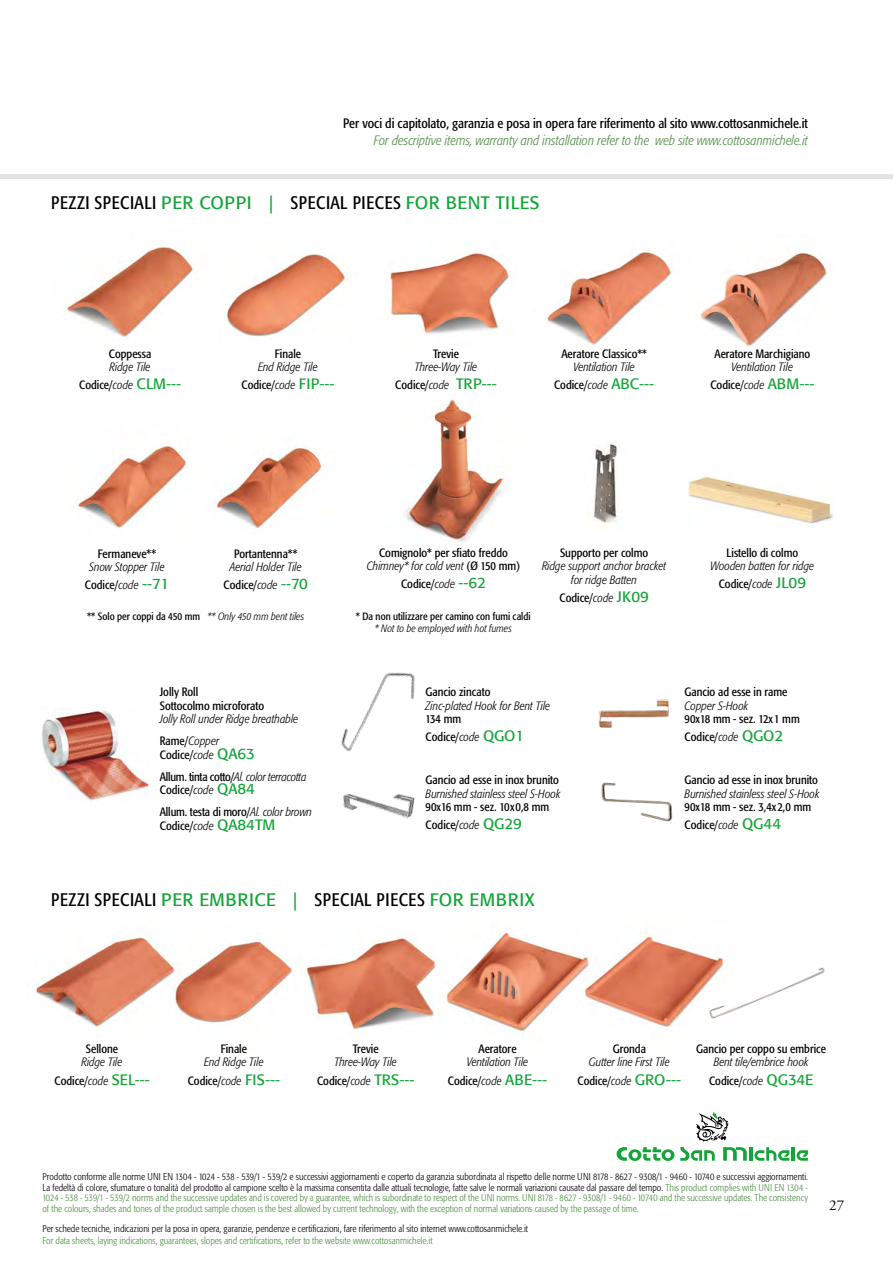
<style>
.page{position:relative;width:893px;height:1263px;background:#fff}
.page>*{position:absolute;margin:0;border:0;box-sizing:border-box;transform-origin:0 0}
.t1{font:condensed 18px "Formata";letter-spacing:.03em;color:#000}
.t2{font:15px "Adobe Garamond Pro";color:#000}
.t3{font:condensed 13.5px "Formata";color:#000}
.t4{font:italic 300 condensed 13.5px "Formata";color:#508e46}
.t5{font:italic 300 condensed 12px/18px "Formata";color:#000;text-align:center}
.t6{font:condensed 12px/18px "Formata";color:#000}
.t7{font:condensed 10.5px "Formata";color:#000}
.t8{font:italic 300 condensed 10.5px "Formata";color:#000}
.t9{font:300 condensed 9.75px/10.5px "Formata";color:#508e46;text-align:justify}
.t10{font:300 condensed 9.75px "Formata";color:#000}
.s1{font-stretch:normal;color:#13a538}
.s2{font-weight:400;font-style:normal}
.s3{font-weight:400;font-style:normal;font-stretch:normal;font-size:15px;color:#13a538}
.s4{font-weight:300;font-style:italic}
.s5{font-stretch:normal;font-size:15px;color:#13a538}
.s6{color:#000}
</style>
<div class="page">
<svg style="left:617px;top:1147px;width:57px;height:14px"></svg>
<hr style="left:791px;top:1147px;width:4px;height:14px;background:#13a538">
<svg style="left:680px;top:1112px;width:109px;height:49px"></svg>
<svg style="left:797px;top:1150px;width:11px;height:11px"></svg>
<img style="left:700px;top:252px;width:128px;height:96px">
<img style="left:544px;top:252px;width:128px;height:93px">
<img style="left:41px;top:710px;width:110px;height:91px">
<img style="left:341px;top:672px;width:74px;height:80px">
<img style="left:601px;top:782px;width:72px;height:40px">
<img style="left:598px;top:699px;width:72px;height:29px">
<img style="left:343px;top:794px;width:72px;height:25px">
<img style="left:404px;top:398px;width:100px;height:144px">
<img style="left:66px;top:247px;width:129px;height:91px">
<img style="left:76px;top:445px;width:114px;height:84px">
<img style="left:227px;top:253px;width:118px;height:84px">
<img style="left:216px;top:447px;width:108px;height:81px">
<img style="left:390px;top:252px;width:120px;height:82px">
<img style="left:450px;top:931px;width:125px;height:101px">
<img style="left:185px;top:940px;width:109px;height:83px">
<img style="left:575px;top:935px;width:129px;height:93px">
<img style="left:36px;top:934px;width:149px;height:93px">
<img style="left:295px;top:937px;width:155px;height:93px">
<img style="left:699px;top:956px;width:126px;height:72px">
<div style="left:0;top:174px;width:893px;height:5px;background:#e3e3e3"></div>
<img style="left:592px;top:443px;width:27px;height:85px">
<img style="left:689px;top:477px;width:145px;height:47px">
<h3 class="t3" style="left:343px;top:116px;width:466px">Per voci di capitolato, garanzia e posa in opera fare riferimento al sito www.cottosanmichele.it</h3>
<h3 class="t4" style="left:374px;top:132px;width:436px">For descriptive items, warranty and installation refer to the web site www.cottosanmichele.it</h3>
<h1 class="t1" style="left:51px;top:192px;width:490px">PEZZI SPECIALI <span class="s1">PER COPPI |</span> SPECIAL PIECES <span class="s1">FOR BENT TILES</span></h1>
<p class="t6" style="left:109px;top:345px;width:44px">Coppessa</p>
<p class="t5" style="left:79px;top:358px;width:103px">Ridge Tile<br><span class="s2">Codice/</span>code <span class="s3">CLM---</span></p>
<p class="t6" style="left:275px;top:345px;width:28px">Finale</p>
<p class="t5" style="left:241px;top:358px;width:95px">End Ridge Tile<br><span class="s2">Codice/</span>code <span class="s3">FIP---</span></p>
<p class="t6" style="left:433px;top:345px;width:27px">Trevie</p>
<p class="t5" style="left:395px;top:358px;width:103px">Three-Way Tile<br><span class="s2">Codice/</span>code <span class="s3">TRP---</span></p>
<p class="t6" style="left:561px;top:345px;width:87px">Aeratore Classico**</p>
<p class="t5" style="left:554px;top:358px;width:102px">Ventilation Tile<br><span class="s2">Codice/</span>code <span class="s3">ABC---</span></p>
<p class="t6" style="left:714px;top:345px;width:97px">Aeratore Marchigiano</p>
<p class="t5" style="left:710px;top:358px;width:105px">Ventilation Tile<br><span class="s2">Codice/</span>code <span class="s3">ABM---</span></p>
<p class="t6" style="left:98px;top:544px;width:60px">Fermaneve**</p>
<p class="t5" style="left:85px;top:558px;width:86px">Snow Stopper Tile<br><span class="s2">Codice/</span>code <span class="s3">--71</span></p>
<p class="t6" style="left:234px;top:544px;width:65px">Portantenna**</p>
<p class="t5" style="left:224px;top:558px;width:86px">Aerial Holder Tile<br><span class="s2">Codice/</span>code <span class="s3">--70</span></p>
<p class="t7" style="left:87px;top:610px;width:219px">** Solo per coppi da 450 mm <span class="s4">** Only 450 mm bent tiles</span></p>
<p class="t6" style="left:160px;top:685px;width:106px;line-height:13.5px">Jolly Roll<br>Sottocolmo microforato</p>
<p class="t5" style="left:160px;top:708px;width:140px;line-height:22px;text-align:left">Jolly Roll under Ridge breathable<br><span class="s2">Rame/</span>Copper</p>
<p class="t6" style="left:160px;top:743px;width:148px;line-height:22px">Codice/<span class="s4">code</span> <span class="s5">QA63<br></span>Allum. tinta cotto/<span class="s4">Al. color terracotta</span></p>
<p class="t6" style="left:160px;top:779px;width:154px;line-height:22px">Codice/<span class="s4">code</span> <span class="s5">QA84<br></span>Allum. testa di moro/<span class="s4">Al. color brown</span></p>
<p class="t6" style="left:160px;top:816px;width:117px">Codice/<span class="s4">code</span> <span class="s5">QA84TM</span></p>
<p class="t6" style="left:367px;top:546px;width:155px;line-height:13.5px;text-align:center">Comignolo* per sfiato freddo<br><span class="s4">Chimney* for cold vent</span> (Ø 150 mm)</p>
<p class="t6" style="left:401px;top:575px;width:86px">Codice/<span class="s4">code</span> <span class="s5">--62</span></p>
<p class="t7" style="left:356px;top:610px;width:176px">* Da non utilizzare per camino con fumi caldi</p>
<p class="t8" style="left:375px;top:622px;width:139px">* Not to be employed with hot fumes</p>
<p class="t6" style="left:560px;top:543px;width:90px">Supporto per colmo</p>
<p class="t5" style="left:542px;top:559px;width:126px;line-height:13.5px">Ridge support anchor bracket for ridge Batten</p>
<p class="t6" style="left:559px;top:588px;width:91px">Codice/<span class="s4">code</span> <span class="s5">JK09</span></p>
<p class="t6" style="left:726px;top:543px;width:73px">Listello di colmo</p>
<p class="t5" style="left:710px;top:557px;width:105px">Wooden batten for ridge<br><span class="s2">Codice/</span>code <span class="s3">JL09</span></p>
<p class="t6" style="left:426px;top:683px;width:66px">Gancio zincato</p>
<p class="t5" style="left:426px;top:697px;width:126px">Zinc-plated Hook for Bent Tile</p>
<p class="t6" style="left:426px;top:710px;width:100px">134 mm<br>Codice/<span class="s4">code</span> <span class="s5">QGO1</span></p>
<p class="t6" style="left:426px;top:771px;width:135px">Gancio ad esse in inox brunito</p>
<p class="t5" style="left:426px;top:785px;width:136px">Burnished stainless steel S-Hook</p>
<p class="t6" style="left:426px;top:798px;width:125px">90x16 mm - sez. 10x0,8 mm<br>Codice/<span class="s4">code</span> <span class="s5">QG29</span></p>
<p class="t6" style="left:685px;top:683px;width:104px">Gancio ad esse in rame</p>
<p class="t5" style="left:685px;top:697px;width:65px">Copper S-Hook</p>
<p class="t6" style="left:685px;top:710px;width:117px">90x18 mm - sez. 12x1 mm<br>Codice/<span class="s4">code</span> <span class="s5">QGO2</span></p>
<p class="t6" style="left:685px;top:771px;width:135px">Gancio ad esse in inox brunito</p>
<p class="t5" style="left:685px;top:784px;width:136px">Burnished stainless steel S-Hook</p>
<p class="t6" style="left:685px;top:798px;width:128px">90x18 mm - sez. 3,4x2,0 mm<br>Codice/<span class="s4">code</span> <span class="s5">QG44</span></p>
<h1 class="t1" style="left:51px;top:889px;width:485px">PEZZI SPECIALI <span class="s1">PER EMBRICE |</span> SPECIAL PIECES <span class="s1">FOR EMBRIX</span></h1>
<p class="t6" style="left:86px;top:1040px;width:34px">Sellone</p>
<p class="t5" style="left:54px;top:1053px;width:97px">Ridge Tile<br><span class="s2">Codice/</span>code <span class="s3">SEL---</span></p>
<p class="t6" style="left:221px;top:1040px;width:28px">Finale</p>
<p class="t5" style="left:188px;top:1053px;width:94px">End Ridge Tile<br><span class="s2">Codice/</span>code <span class="s3">FIS---</span></p>
<p class="t6" style="left:353px;top:1040px;width:27px">Trevie</p>
<p class="t5" style="left:317px;top:1053px;width:99px">Three-Way Tile<br><span class="s2">Codice/</span>code <span class="s3">TRS---</span></p>
<p class="t6" style="left:478px;top:1040px;width:40px">Aeratore</p>
<p class="t5" style="left:448px;top:1053px;width:101px">Ventilation Tile<br><span class="s2">Codice/</span>code <span class="s3">ABE---</span></p>
<p class="t6" style="left:613px;top:1040px;width:35px">Gronda</p>
<p class="t5" style="left:577px;top:1053px;width:105px">Gutter line First Tile<br><span class="s2">Codice/</span>code <span class="s3">GRO---</span></p>
<p class="t6" style="left:696px;top:1040px;width:131px">Gancio per coppo su embrice</p>
<p class="t5" style="left:709px;top:1053px;width:106px">Bent tile/embrice hook<br><span class="s2">Codice/</span>code <span class="s3">QG34E</span></p>
<p class="t9" style="left:43px;top:1172px;width:767px"><span class="s6">Prodotto conforme alle norme UNI EN 1304 - 1024 - 538 - 539/1 - 539/2 e successivi aggiornamenti e coperto da garanzia subordinata al rispetto delle norme UNI 8178 - 8627 - 9308/1 - 9460 - 10740 e successivi aggiornamenti.<br>La fedeltà di colore, sfumature o tonalità del prodotto al campione scelto è la massima consentita dalle attuali tecnologie, fatte salve le normali variazioni causate dal passare del tempo.</span> This product complies with UNI EN 1304 - 1024 - 538 - 539/1 - 539/2 norms and the successive updates and is covered by a guarantee, which is subordinate to respect of the UNI norms. UNI 8178 - 8627 - 9308/1 - 9460 - 10740 and the successive updates. The consistency of the colours, shades and tones of the product sample chosen is the best allowed by current technology, with the exception of normal variations caused by the passage of time.</p>
<p class="t10" style="left:43px;top:1223px;width:487px">Per schede tecniche, indicazioni per la posa in opera, garanzie, pendenze e certificazioni, fare riferimento al sito internet www.cottosanmichele.it</p>
<p class="t9" style="left:43px;top:1235px;width:392px">For data sheets, laying indications, guarantees, slopes and certifications, refer to the website www.cottosanmichele.it</p>
<h2 class="t2" style="left:829px;top:1196px;width:16px">27</h2>
</div>
